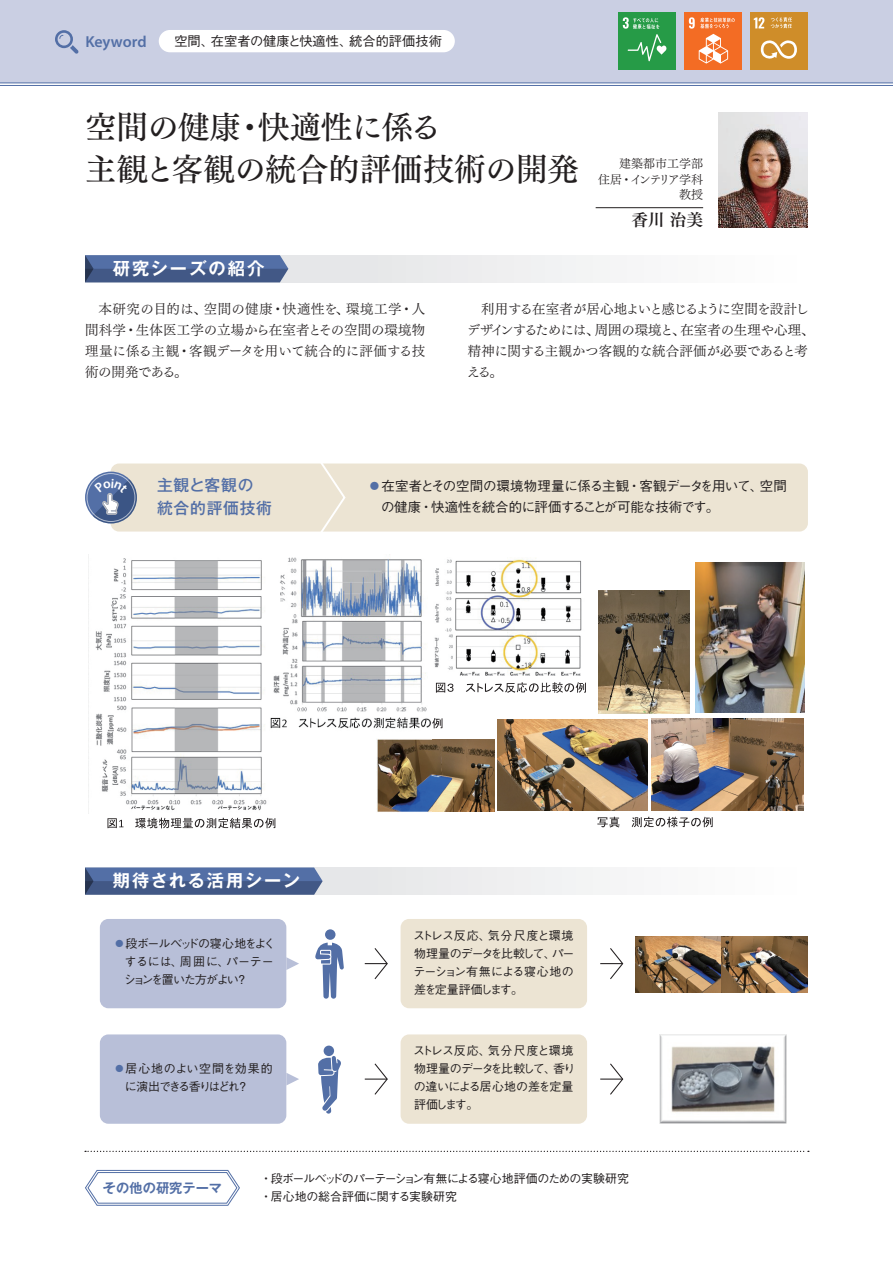
<style>
.page{position:relative;width:893px;height:1263px;background:#fff}
.page>*{position:absolute;margin:0;border:0;box-sizing:border-box;transform-origin:0 0}
.t1{font:31.5px/42px "Tsuku Min Pr 5 N D";color:#231f20}
.t2{font:700 17.25px "Gothic MB101 Pro De";letter-spacing:.095em;color:#fff}
.t3{font:700 17.25px "Gothic MB101 Pro De";letter-spacing:.115em;color:#fff}
.t4{font:16.65px "Tsuku Min Pr 5 N B";color:#231f20}
.t5{font:600 15.9px "Myriad Pro";letter-spacing:-.005em;color:#536fa6}
.t6{font:500 15.75px/22.5px "Gothic MB101 Pro";letter-spacing:.05em;color:#536fa6}
.t7{font:13.5px/21px "Tsuku Min Pr 5 N R";letter-spacing:-.015em;color:#231f20}
.t8{font:500 13.5px/21px "Gothic BBB Pro";letter-spacing:-.035em;color:#231f20}
.t9{font:13.5px "Tsuku Min Pr 5 N R";letter-spacing:.04em;color:#231f20}
.t10{font:500 13.35px "Gothic BBB Pro";color:#231f20}
.t11{font:700 13.35px "Gothic MB101 Pro De";color:#536fa6}
.t12{font:500 12px/18px "Gothic BBB Pro";letter-spacing:-.06em;color:#231f20;text-align:right}
.t13{font:500 12px/18px "Gothic BBB Pro";letter-spacing:-.08em;color:#231f20}
.t14{font:12px/15.8px "Tsuku Min Pr 5 N R";color:#231f20;text-align:right}
.t15{font:500 12px/18px "Gothic BBB Pro";letter-spacing:.05em;color:#231f20}
.t16{font:500 12px "Gothic BBB Pro";letter-spacing:.07em;color:#231f20}
.t17{font:500 12px "Gothic BBB Pro";letter-spacing:-.17em;color:#231f20}
.t18{font:500 12px "Gothic BBB Pro";letter-spacing:-.115em;color:#231f20}
.s1{color:#536fa6}
</style>
<div class="page">
<div style="left:0;top:0;width:893px;height:83px;background:#cacfe3"></div>
<hr style="left:0;top:82px;width:893px;height:1px;background:#536fa6">
<hr style="left:0;top:85px;width:893px;height:1px;background:#536fa6">
<svg style="left:55px;top:30px;width:24px;height:24px"></svg>
<svg style="left:85px;top:1170px;width:155px;height:36px"></svg>
<img style="left:719px;top:113px;width:89px;height:114px">
<div style="left:401px;top:1034px;width:186px;height:90px;background:#ece4d3;border-radius:9px"></div>
<div style="left:100px;top:1034px;width:186px;height:90px;background:#b8bfd8;border-radius:9px"></div>
<svg style="left:286px;top:1073px;width:13px;height:12px"></svg>
<svg style="left:365px;top:1063px;width:23px;height:32px"></svg>
<div style="left:401px;top:919px;width:186px;height:89px;background:#ece4d3;border-radius:9px"></div>
<div style="left:100px;top:919px;width:186px;height:89px;background:#b8bfd8;border-radius:9px"></div>
<svg style="left:286px;top:957px;width:13px;height:13px"></svg>
<svg style="left:365px;top:948px;width:23px;height:32px"></svg>
<svg style="left:600px;top:948px;width:24px;height:32px"></svg>
<svg style="left:600px;top:1063px;width:24px;height:32px"></svg>
<div style="left:85px;top:867px;width:723px;height:28px;background:#f2f3f4"></div>
<svg style="left:85px;top:867px;width:238px;height:28px;background:#506898"></svg>
<svg style="left:288px;top:255px;width:322px;height:27px"></svg>
<svg style="left:85px;top:255px;width:203px;height:27px;background:#4d6596"></svg>
<div style="left:111px;top:463px;width:697px;height:68px;background:#ece4d3;border-radius:9px"></div>
<svg style="left:316px;top:463px;width:31px;height:69px"></svg>
<svg style="left:85px;top:472px;width:52px;height:51px"></svg>
<div style="left:87px;top:473px;width:48px;height:49px;border:1px solid #fff;border-radius:50%"></div>
<svg style="left:85px;top:1151px;width:724px;height:1px"></svg>
<div style="left:159px;top:30px;width:296px;height:22px;background:#fff;border-radius:11px"></div>
<hr style="left:596px;top:207px;width:107px;height:1px;background:#231f20">
<div style="left:324px;top:1045px;width:10px;height:11px;background:#536fa6;border-radius:50%"></div>
<svg style="left:318px;top:1056px;width:23px;height:58px"></svg>
<div style="left:325px;top:929px;width:10px;height:11px;background:#536fa6;border-radius:50%"></div>
<svg style="left:315px;top:942px;width:29px;height:57px"></svg>
<img style="left:696px;top:563px;width:109px;height:150px">
<img style="left:432px;top:740px;width:62px;height:71px">
<img style="left:434px;top:559px;width:148px;height:117px">
<svg style="left:107px;top:818px;width:17px;height:10px"></svg>
<svg style="left:135px;top:818px;width:141px;height:10px"></svg>
<svg style="left:432px;top:718px;width:11px;height:10px"></svg>
<img style="left:88px;top:555px;width:344px;height:259px">
<svg style="left:436px;top:683px;width:17px;height:10px"></svg>
<svg style="left:466px;top:682px;width:120px;height:11px"></svg>
<svg style="left:597px;top:817px;width:23px;height:10px"></svg>
<svg style="left:632px;top:817px;width:81px;height:10px"></svg>
<img style="left:598px;top:590px;width:92px;height:123px">
<img style="left:498px;top:719px;width:149px;height:92px">
<img style="left:651px;top:718px;width:152px;height:93px">
<img style="left:659px;top:1034px;width:127px;height:90px">
<img style="left:635px;top:936px;width:173px;height:57px">
<div style="left:618px;top:12px;width:58px;height:58px;background:#269b47"></div>
<svg style="left:623px;top:17px;width:43px;height:44px"></svg>
<div style="left:684px;top:12px;width:58px;height:58px;background:#f36c24"></div>
<svg style="left:689px;top:17px;width:46px;height:47px"></svg>
<div style="left:750px;top:12px;width:58px;height:58px;background:#cf8d29"></div>
<svg style="left:754px;top:17px;width:10px;height:11px"></svg>
<svg style="left:761px;top:40px;width:36px;height:19px"></svg>
<svg style="left:771px;top:17px;width:21px;height:11px"></svg>
<svg style="left:93px;top:478px;width:44px;height:45px;background:#6d81a6"></svg>
<p class="t5" style="left:85px;top:31px;width:63px">Keyword</p>
<p class="t10" style="left:349px;top:30px;width:94px">統合的評価技術</p>
<p class="t10" style="left:211px;top:30px;width:143px">在室者の健康と快適性、</p>
<p class="t10" style="left:174px;top:30px;width:41px">空間、</p>
<h1 class="t1" style="left:85px;top:103px;width:495px">空間の健康<br>主観と客観の統合的評価技術の開発</h1>
<h1 class="t1" style="left:258px;top:103px;width:185px">快適性に係る</h1>
<h1 class="t1" style="left:234px;top:103px;width:33px">・</h1>
<p class="t3" style="left:113px;top:254px;width:153px">研究シーズの紹介</p>
<p class="t14" style="left:619px;top:154px;width:86px">建築都市工学部インテリア学科</p>
<p class="t14" style="left:598px;top:170px;width:36px">住居・</p>
<p class="t14" style="left:679px;top:186px;width:25px">教授</p>
<p class="t4" style="left:631px;top:205px;width:73px">香川治美</p>
<p class="t9" style="left:204px;top:297px;width:147px">空間の健康・快適性を、</p>
<p class="t7" style="left:85px;top:297px;width:342px;text-indent:14px">本研究の目的は、<br>間科学・生体医工学の立場から在室者とその空間の環境物理量に係る主観・客観データを用いて統合的に評価する技術の開発である。</p>
<p class="t7" style="left:680px;top:297px;width:136px;text-indent:-199px">利用する在室者が居心地よいと感じるように空間を設計し在室者の生理や心理、</p>
<p class="t7" style="left:346px;top:297px;width:81px">環境工学・人</p>
<p class="t7" style="left:595px;top:318px;width:92px">周囲の環境と、</p>
<p class="t7" style="left:467px;top:318px;width:343px">デザインするためには、<br>精神に関する主観かつ客観的な統合評価が必要であると考える。</p>
<p class="t6" style="left:157px;top:472px;width:116px">主観と客観の統合的評価技術</p>
<p class="t8" style="left:760px;top:474px;width:29px">空間</p>
<p class="t8" style="left:381px;top:474px;width:384px;text-indent:-13px"><span class="s1">●</span>在室者とその空間の環境物理量に係る主観・客観データを用いて、の健康・快適性を統合的に評価することが可能な技術です。</p>
<p class="t2" style="left:113px;top:866px;width:189px">期待される活用シーン</p>
<p class="t12" style="left:113px;top:933px;width:164px"><span class="s1">●</span>段ボールベッドの寝心地をよくパーテー</p>
<p class="t12" style="left:125px;top:951px;width:60px">するには、</p>
<p class="t12" style="left:180px;top:951px;width:51px">周囲に、</p>
<p class="t18" style="left:124px;top:970px;width:117px">ションを置いた方がよい</p>
<p class="t12" style="left:236px;top:969px;width:13px">?</p>
<p class="t15" style="left:237px;top:1058px;width:38px;text-indent:-123px"><span class="s1">●</span>居心地のよい空間を効果的?</p>
<p class="t17" style="left:125px;top:1077px;width:117px">に演出できる香りはどれ</p>
<p class="t16" style="left:488px;top:926px;width:87px">気分尺度と環境</p>
<p class="t12" style="left:413px;top:925px;width:79px">ストレス反応、</p>
<p class="t13" style="left:413px;top:943px;width:162px">物理量のデータを比較して、<br>テーション有無による寝心地の差を定量評価します。</p>
<p class="t12" style="left:552px;top:943px;width:24px">パー</p>
<p class="t16" style="left:488px;top:1041px;width:87px">気分尺度と環境</p>
<p class="t12" style="left:413px;top:1040px;width:79px">ストレス反応、</p>
<p class="t13" style="left:414px;top:1058px;width:161px">物理量のデータを比較して、<br>の違いによる居心地の差を定量評価します。</p>
<p class="t12" style="left:553px;top:1058px;width:24px">香り</p>
<p class="t11" style="left:103px;top:1177px;width:121px">その他の研究テーマ</p>
<p class="t12" style="left:260px;top:1168px;width:370px;text-align:left">・段ボールベッドのパーテーション有無による寝心地評価のための実験研究・居心地の総合評価に関する実験研究</p>
</div>
